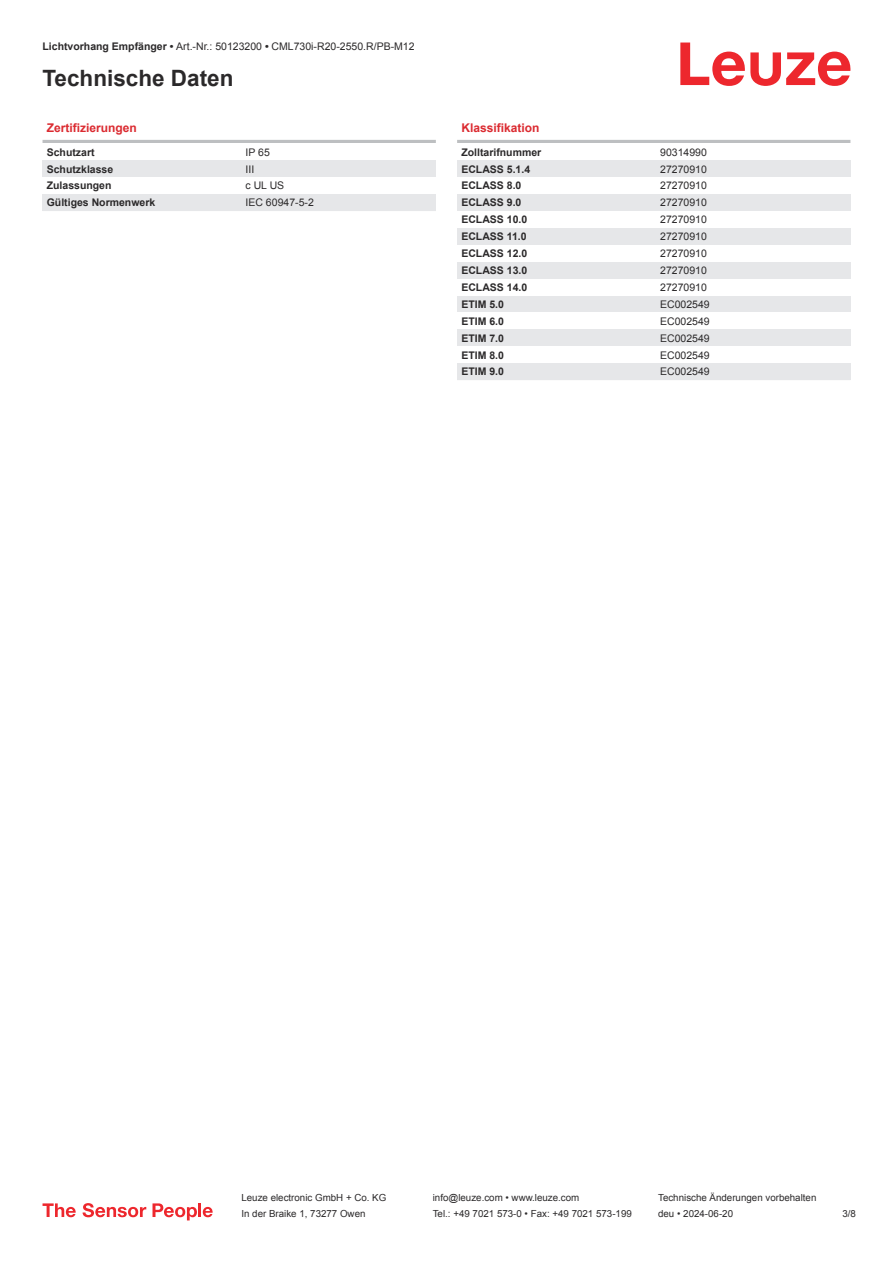
<style>
.page{position:relative;width:893px;height:1263px;background:#fff}
.page>*{position:absolute;margin:0;border:0;box-sizing:border-box;transform-origin:0 0}
.t1{font:700 22.5px "Arial";color:#2b292a}
.t2{font:700 12px "Arial";color:#db2a30}
.t3{font:10.5px "Arial";color:#2b292a}
.t4{font:700 10.5px "Arial";color:#2b292a}
.t5{font:9.75px "Arial";color:#2b292a}
.s1{font-weight:700}
</style>
<div class="page">
<svg style="left:680px;top:43px;width:170px;height:43px"></svg>
<hr style="left:43px;top:140px;width:393px;height:3px;background:#bdbfc1">
<div style="left:43px;top:160px;width:199px;height:17px;background:#e6e7e9"></div>
<div style="left:242px;top:160px;width:194px;height:17px;background:#e6e7e9"></div>
<div style="left:43px;top:194px;width:199px;height:17px;background:#e6e7e9"></div>
<div style="left:242px;top:194px;width:194px;height:17px;background:#e6e7e9"></div>
<hr style="left:457px;top:140px;width:393px;height:3px;background:#bdbfc1">
<div style="left:457px;top:160px;width:200px;height:17px;background:#e6e7e9"></div>
<div style="left:657px;top:160px;width:193px;height:17px;background:#e6e7e9"></div>
<div style="left:457px;top:194px;width:200px;height:17px;background:#e6e7e9"></div>
<div style="left:657px;top:194px;width:193px;height:17px;background:#e6e7e9"></div>
<div style="left:457px;top:228px;width:200px;height:17px;background:#e6e7e9"></div>
<div style="left:657px;top:228px;width:193px;height:17px;background:#e6e7e9"></div>
<div style="left:457px;top:262px;width:200px;height:17px;background:#e6e7e9"></div>
<div style="left:657px;top:262px;width:193px;height:17px;background:#e6e7e9"></div>
<div style="left:457px;top:296px;width:200px;height:16px;background:#e6e7e9"></div>
<div style="left:657px;top:296px;width:193px;height:16px;background:#e6e7e9"></div>
<div style="left:457px;top:329px;width:200px;height:17px;background:#e6e7e9"></div>
<div style="left:657px;top:329px;width:193px;height:17px;background:#e6e7e9"></div>
<div style="left:457px;top:363px;width:200px;height:17px;background:#e6e7e9"></div>
<div style="left:657px;top:363px;width:193px;height:17px;background:#e6e7e9"></div>
<svg style="left:43px;top:1203px;width:33px;height:14px"></svg>
<svg style="left:83px;top:1203px;width:63px;height:14px"></svg>
<svg style="left:153px;top:1203px;width:44px;height:17px"></svg>
<hr style="left:198px;top:1203px;width:3px;height:14px;background:#ed272d">
<svg style="left:203px;top:1207px;width:10px;height:10px"></svg>
<p class="t3" style="left:43px;top:43px;width:374px"><span class="s1">Lichtvorhang Empfänger •</span> Art.-Nr.: 50123200 <span class="s1">•</span> CML730i-R20-2550.R/PB-M12</p>
<h1 class="t1" style="left:43px;top:70px;width:192px">Technische Daten</h1>
<p class="t2" style="left:47px;top:123px;width:92px">Zertifizierungen</p>
<p class="t4" style="left:47px;top:148px;width:49px">Schutzart</p>
<p class="t3" style="left:246px;top:148px;width:26px">IP 65</p>
<p class="t4" style="left:47px;top:165px;width:68px">Schutzklasse</p>
<p class="t3" style="left:246px;top:165px;width:10px">III</p>
<p class="t4" style="left:47px;top:182px;width:66px">Zulassungen</p>
<p class="t3" style="left:246px;top:182px;width:40px">c UL US</p>
<p class="t4" style="left:47px;top:199px;width:110px">Gültiges Normenwerk</p>
<p class="t3" style="left:246px;top:199px;width:70px">IEC 60947-5-2</p>
<p class="t2" style="left:461px;top:123px;width:80px">Klassifikation</p>
<p class="t4" style="left:461px;top:148px;width:81px">Zolltarifnummer</p>
<p class="t3" style="left:660px;top:148px;width:48px">90314990</p>
<p class="t4" style="left:461px;top:165px;width:70px">ECLASS 5.1.4</p>
<p class="t3" style="left:660px;top:165px;width:48px">27270910</p>
<p class="t4" style="left:461px;top:182px;width:62px">ECLASS 8.0</p>
<p class="t3" style="left:660px;top:182px;width:48px">27270910</p>
<p class="t4" style="left:461px;top:199px;width:62px">ECLASS 9.0</p>
<p class="t3" style="left:660px;top:199px;width:48px">27270910</p>
<p class="t4" style="left:461px;top:216px;width:67px">ECLASS 10.0</p>
<p class="t3" style="left:660px;top:216px;width:48px">27270910</p>
<p class="t4" style="left:461px;top:233px;width:67px">ECLASS 11.0</p>
<p class="t3" style="left:660px;top:232px;width:48px">27270910</p>
<p class="t4" style="left:461px;top:249px;width:67px">ECLASS 12.0</p>
<p class="t3" style="left:660px;top:249px;width:48px">27270910</p>
<p class="t4" style="left:461px;top:266px;width:67px">ECLASS 13.0</p>
<p class="t3" style="left:660px;top:266px;width:48px">27270910</p>
<p class="t4" style="left:461px;top:283px;width:67px">ECLASS 14.0</p>
<p class="t3" style="left:660px;top:283px;width:48px">27270910</p>
<p class="t4" style="left:461px;top:300px;width:44px">ETIM 5.0</p>
<p class="t3" style="left:660px;top:300px;width:51px">EC002549</p>
<p class="t4" style="left:461px;top:317px;width:44px">ETIM 6.0</p>
<p class="t3" style="left:660px;top:317px;width:51px">EC002549</p>
<p class="t4" style="left:461px;top:334px;width:44px">ETIM 7.0</p>
<p class="t3" style="left:660px;top:334px;width:51px">EC002549</p>
<p class="t4" style="left:461px;top:351px;width:44px">ETIM 8.0</p>
<p class="t3" style="left:660px;top:351px;width:51px">EC002549</p>
<p class="t4" style="left:461px;top:368px;width:44px">ETIM 9.0</p>
<p class="t3" style="left:660px;top:368px;width:51px">EC002549</p>
<p class="t5" style="left:241px;top:1194px;width:146px">Leuze electronic GmbH + Co. KG</p>
<p class="t5" style="left:433px;top:1194px;width:148px">info@leuze.com • www.leuze.com</p>
<p class="t5" style="left:658px;top:1194px;width:160px">Technische Änderungen vorbehalten</p>
<p class="t5" style="left:241px;top:1210px;width:126px">In der Braike 1, 73277 Owen</p>
<p class="t5" style="left:433px;top:1210px;width:201px">Tel.: +49 7021 573-0 • Fax: +49 7021 573-199</p>
<p class="t5" style="left:658px;top:1210px;width:76px">deu • 2024-06-20</p>
<p class="t5" style="left:842px;top:1210px;width:15px">3 /8</p>
</div>
